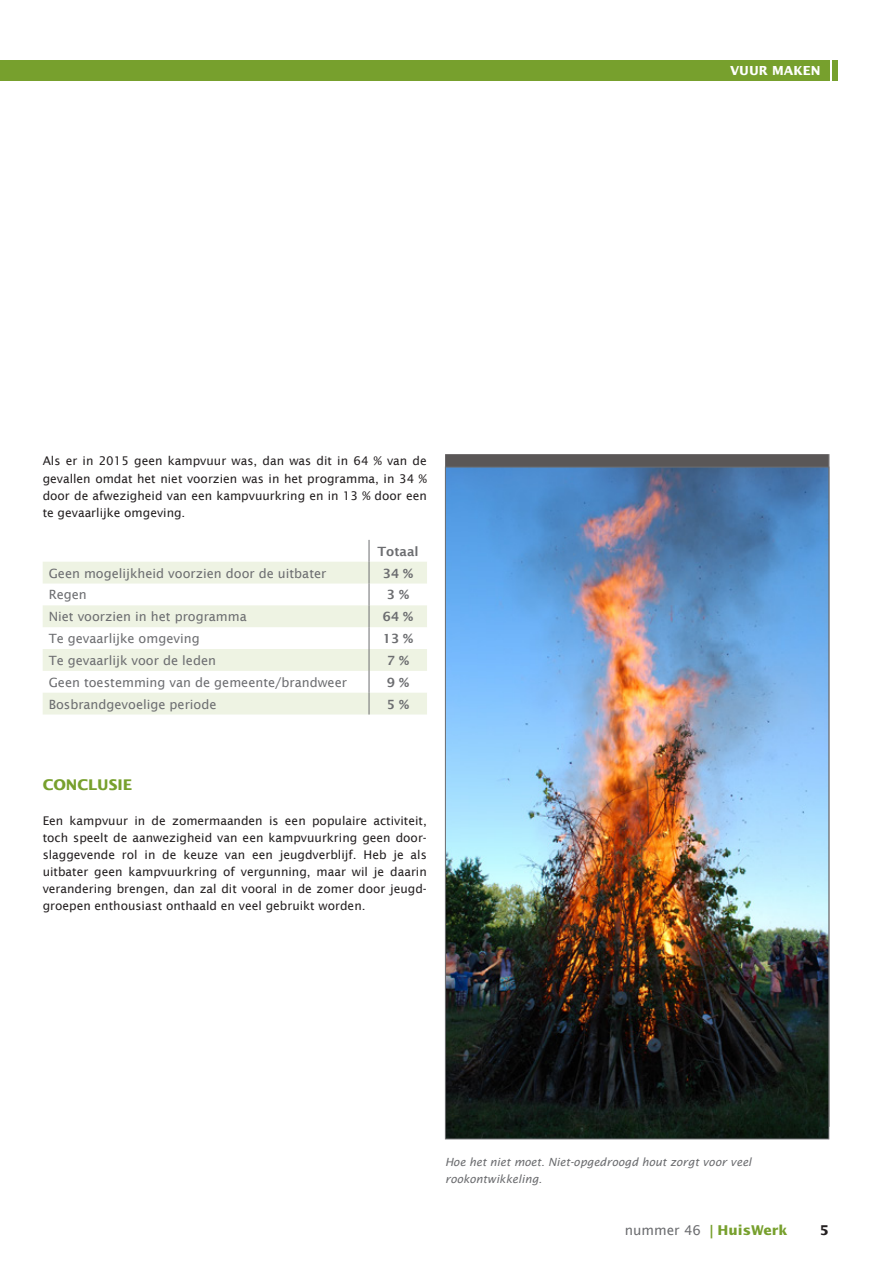
<style>
.page{position:relative;width:893px;height:1263px;background:#fff}
.page>*{position:absolute;margin:0;border:0;box-sizing:border-box;transform-origin:0 0}
.broodtekst_-_titles{font:700 14.7px "Lucida Sans Std";color:#77a02d}
.t1{font:700 13.5px "Lucida Sans Std";color:#77a02d}
.t2{font:700 13.5px "Lucida Sans Std";color:#231f20}
.TABEL{font:12.75px "Lucida Sans";color:#6c6d70}
.TABEL-2{font:600 12.75px "Lucida Sans";color:#6c6d70}
.t3{font:700 12.45px "Lucida Sans Std";color:#fff}
.broodtekst{font:12px/17.1px "Lucida Sans";color:#231f20;text-align:justify}
.bijschrift_-_foto{font:italic 11.25px/17.1px "Lucida Sans";color:#6c6d70}
.s1{font-family:"Lucida Sans";font-weight:400;color:#6c6d70}
</style>
<div class="page">
<div style="left:0;top:60px;width:829px;height:21px;background:#77a02d"></div>
<div style="left:833px;top:60px;width:5px;height:21px;background:#77a02d"></div>
<svg style="left:43px;top:562px;width:384px;height:152px;fill:#eef3e3"></svg>
<svg style="left:369px;top:540px;width:1px;height:174px"></svg>
<img style="left:447px;top:469px;width:380px;height:668px">
<p class="t3" style="left:730px;top:64px;width:92px">VUUR MAKEN</p>
<p class="broodtekst" style="left:43px;top:453px;width:386px">Als er in 2015 geen kampvuur was, dan was dit in 64 % van de gevallen omdat het niet voorzien was in het programma, in 34 % door de afwezigheid van een kampvuurkring en in 13 % door een te gevaarlijke omgeving.</p>
<p class="TABEL-2" style="left:377px;top:544px;width:43px">Totaal</p>
<p class="TABEL" style="left:49px;top:566px;width:279px">Geen mogelijkheid voorzien door de uitbater</p>
<p class="TABEL-2" style="left:383px;top:566px;width:32px">34 %</p>
<p class="TABEL" style="left:49px;top:587px;width:40px">Regen</p>
<p class="TABEL-2" style="left:387px;top:587px;width:24px">3 %</p>
<p class="TABEL" style="left:49px;top:609px;width:200px">Niet voorzien in het programma</p>
<p class="TABEL-2" style="left:383px;top:609px;width:32px">64 %</p>
<p class="TABEL" style="left:49px;top:631px;width:152px">Te gevaarlijke omgeving</p>
<p class="TABEL-2" style="left:383px;top:631px;width:32px">13 %</p>
<p class="TABEL" style="left:49px;top:653px;width:169px">Te gevaarlijk voor de leden</p>
<p class="TABEL-2" style="left:387px;top:653px;width:24px">7 %</p>
<p class="TABEL" style="left:49px;top:675px;width:300px">Geen toestemming van de gemeente/brandweer</p>
<p class="TABEL-2" style="left:387px;top:675px;width:24px">9 %</p>
<p class="TABEL" style="left:49px;top:697px;width:169px">Bosbrandgevoelige periode</p>
<p class="TABEL-2" style="left:387px;top:697px;width:24px">5 %</p>
<p class="broodtekst_-_titles" style="left:43px;top:777px;width:91px">CONCLUSIE</p>
<p class="broodtekst" style="left:43px;top:812px;width:386px">Een kampvuur in de zomermaanden is een populaire activiteit, toch speelt de aanwezigheid van een kampvuurkring geen door&shy;slaggevende rol in de keuze van een jeugdverblijf. Heb je als uitbater geen kampvuurkring of vergunning, maar wil je daarin verandering brengen, dan zal dit vooral in de zomer door jeugd&shy;groepen enthousiast onthaald en veel gebruikt worden.</p>
<p class="bijschrift_-_foto" style="left:445px;top:1153px;width:308px">Hoe het niet moet. Niet-opgedroogd hout zorgt voor veel rookontwikkeling.</p>
<p class="t1" style="left:625px;top:1222px;width:165px"><span class="s1">nummer 46</span> | HuisWerk</p>
<p class="t2" style="left:819px;top:1222px;width:11px">5</p>
</div>
